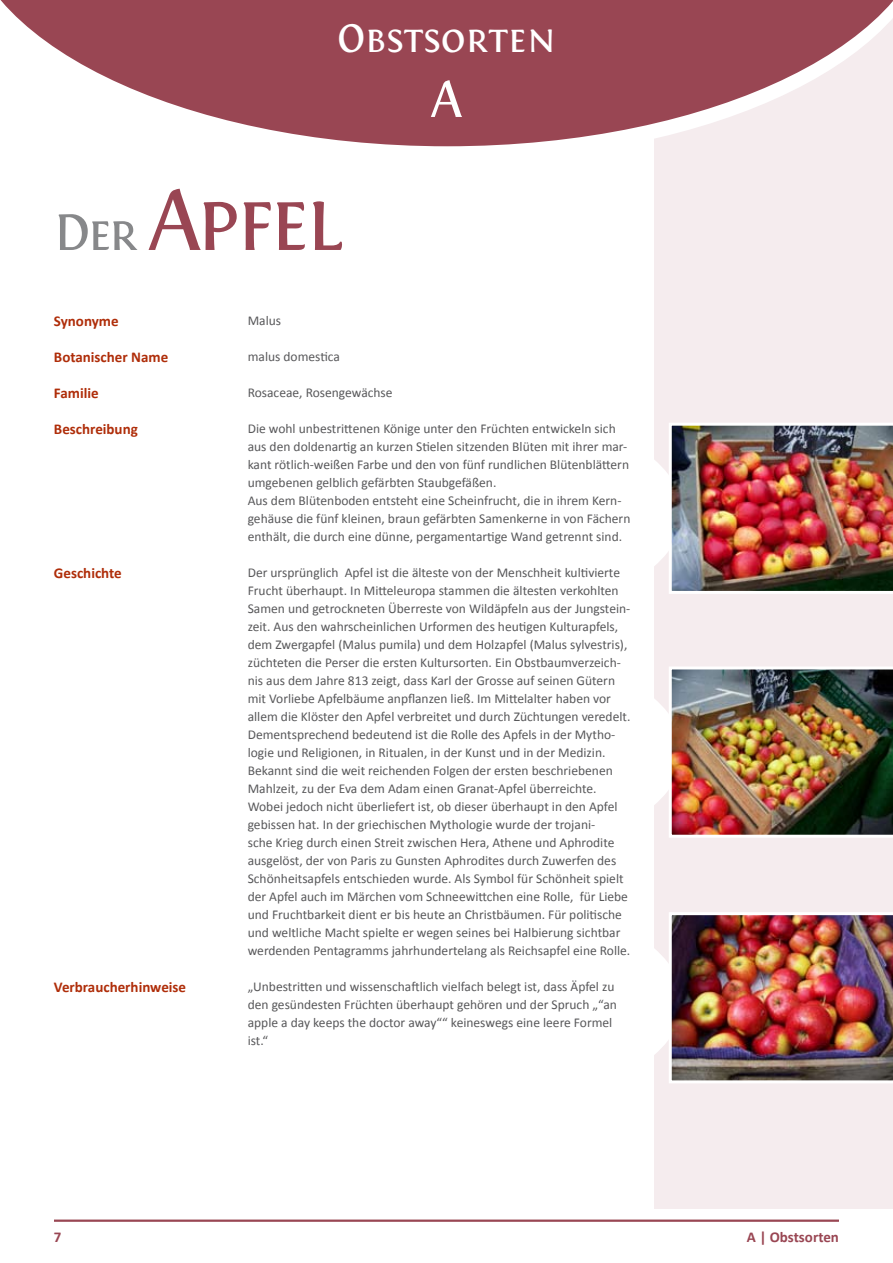
<style>
.page{position:relative;width:893px;height:1263px;background:#fff}
.page>*{position:absolute;margin:0;border:0;box-sizing:border-box;transform-origin:0 0}
.t1{font:90px "Fontin Small Caps";letter-spacing:-.05em;color:#994653}
.t2{font:54px "Fontin Small Caps";color:#fff}
.t3{font:42px "Fontin Small Caps";color:#fff}
.t4{font:700 15px "Calibri";color:#af2d09}
.t5{font:700 15px "Calibri";color:#994653}
.t6{font:13.5px/18px "Calibri";color:#58585a}
.s1{font-size:54px;color:#87888a}
</style>
<div class="page">
<div style="left:654px;top:1px;width:238px;height:1208px;background:#f5ecee"></div>
<svg style="left:654px;top:699px;width:15px;height:106px;background:#fdfcfc"></svg>
<svg style="left:654px;top:460px;width:15px;height:106px;background:#fdfcfc"></svg>
<svg style="left:654px;top:949px;width:15px;height:106px;background:#fdfcfc"></svg>
<svg style="left:0;top:0;width:893px;height:146px;fill:#994653"></svg>
<hr style="left:54px;top:1219px;width:785px;height:3px;background:#994653">
<img style="left:669px;top:423px;width:224px;height:171px">
<img style="left:669px;top:667px;width:224px;height:171px">
<img style="left:669px;top:912px;width:224px;height:171px">
<h3 class="t3" style="left:337px;top:15px;width:220px">Obstsorten</h3>
<h2 class="t2" style="left:431px;top:69px;width:33px">A</h2>
<h1 class="t1" style="left:54px;top:170px;width:291px"><span class="s1">Der</span> Apfel</h1>
<p class="t4" style="left:54px;top:312px;width:66px">Synonyme</p>
<p class="t4" style="left:54px;top:348px;width:116px">Botanischer Name</p>
<p class="t4" style="left:54px;top:384px;width:46px">Familie</p>
<p class="t4" style="left:54px;top:420px;width:85px">Beschreibung</p>
<p class="t4" style="left:54px;top:564px;width:69px">Geschichte</p>
<p class="t4" style="left:54px;top:978px;width:134px">Verbraucherhinweise</p>
<p class="t6" style="left:248px;top:312px;width:35px">Malus</p>
<p class="t6" style="left:248px;top:348px;width:94px">malus domestica</p>
<p class="t6" style="left:248px;top:384px;width:146px">Rosaceae, Rosengewächse</p>
<p class="t6" style="left:248px;top:420px;width:384px">Die wohl unbestrittenen Könige unter den Früchten entwickeln sich aus den doldenartig an kurzen Stielen sitzenden Blüten mit ihrer mar&shy;kant rötlich-weißen Farbe und den von fünf rundlichen Blütenblättern umgebenen gelblich gefärbten Staubgefäßen.<br>Aus dem Blütenboden entsteht eine Scheinfrucht, die in ihrem Kern&shy;gehäuse die fünf kleinen, braun gefärbten Samenkerne in von Fächern enthält, die durch eine dünne, pergamentartige Wand getrennt sind.</p>
<p class="t6" style="left:248px;top:564px;width:384px">Der ursprünglich Apfel ist die älteste von der Menschheit kultivierte Frucht überhaupt. In Mitteleuropa stammen die ältesten verkohlten Samen und getrockneten Überreste von Wildäpfeln aus der Jungstein&shy;zeit. Aus den wahrscheinlichen Urformen des heutigen Kulturapfels, dem Zwergapfel (Malus pumila) und dem Holzapfel (Malus sylvestris), züchteten die Perser die ersten Kultursorten. Ein Obstbaumverzeich&shy;nis aus dem Jahre 813 zeigt, dass Karl der Grosse auf seinen Gütern mit Vorliebe Apfelbäume anpflanzen ließ. Im Mittelalter haben vor allem die Klöster den Apfel verbreitet und durch Züchtungen veredelt.<br>Dementsprechend bedeutend ist die Rolle des Apfels in der Mytho&shy;logie und Religionen, in Ritualen, in der Kunst und in der Medizin.<br>Bekannt sind die weit reichenden Folgen der ersten beschriebenen Mahlzeit, zu der Eva dem Adam einen Granat-Apfel überreichte.<br>Wobei jedoch nicht überliefert ist, ob dieser überhaupt in den Apfel gebissen hat. In der griechischen Mythologie wurde der trojani-<br>sche Krieg durch einen Streit zwischen Hera, Athene und Aphrodite ausgelöst, der von Paris zu Gunsten Aphrodites durch Zuwerfen des Schönheitsapfels entschieden wurde. Als Symbol für Schönheit spielt der Apfel auch im Märchen vom Schneewittchen eine Rolle, für Liebe und Fruchtbarkeit dient er bis heute an Christbäumen. Für politische und weltliche Macht spielte er wegen seines bei Halbierung sichtbar werdenden Pentagramms jahrhundertelang als Reichsapfel eine Rolle.</p>
<p class="t6" style="left:248px;top:978px;width:371px">„Unbestritten und wissenschaftlich vielfach belegt ist, dass Äpfel zu den gesündesten Früchten überhaupt gehören und der Spruch „“an apple a day keeps the doctor away““ keineswegs eine leere Formel ist.“</p>
<p class="t5" style="left:54px;top:1227px;width:9px">7</p>
<p class="t5" style="left:747px;top:1228px;width:94px">A | Obstsorten</p>
</div>
